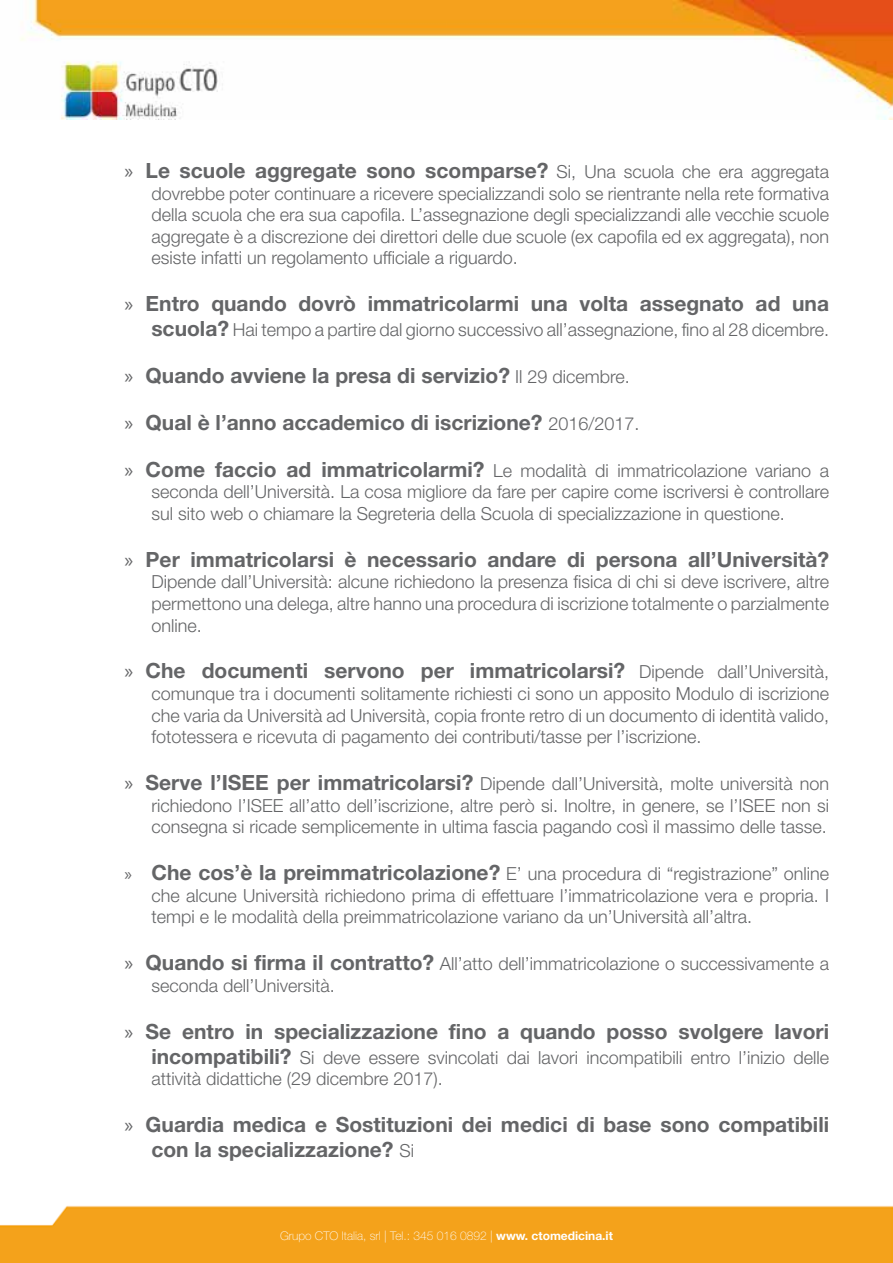
<style>
.page{position:relative;width:893px;height:1263px;background:#fff}
.page>*{position:absolute;margin:0;border:0;box-sizing:border-box;transform-origin:0 0}
.t1{font:700 21px/25.2px "Helvetica Neue";color:#646567}
.t2{font:300 18px/21.6px "Helvetica Neue";color:#646567;text-align:justify}
.t3{font:100 12px "Helvetica Neue";color:#fff}
.s1{font-family:"Myriad Pro";font-weight:400}
.s2{font-weight:300;font-size:18px}
.s3{font-weight:700;font-size:21px}
.s4{font-family:"Myriad Pro";font-weight:400;font-size:21px}
.s5{font-weight:700}
</style>
<div class="page">
<img style="left:0;top:1205px;width:893px;height:58px">
<img style="left:21px;top:0;width:872px;height:120px">
<p class="t1" style="left:124px;top:157px;width:706px"><span class="s1">»</span> Le scuole aggregate sono scomparse? <span class="s2">Si, Una scuola che era aggregata</span></p>
<p class="t2" style="left:151px;top:182px;width:679px">dovrebbe poter continuare a ricevere specializzandi solo se rientrante nella rete formativa della scuola che era sua capofila. L’assegnazione degli specializzandi alle vecchie scuole aggregate è a discrezione dei direttori delle due scuole (ex capofila ed ex aggregata), non esiste infatti un regolamento ufficiale a riguardo.</p>
<p class="t1" style="left:124px;top:291px;width:706px"><span class="s1">»</span> Entro quando dovrò immatricolarmi una volta assegnato ad una</p>
<p class="t2" style="left:151px;top:319px;width:679px"><span class="s3">scuola?</span> Hai tempo a partire dal giorno successivo all’assegnazione, fino al 28 dicembre.</p>
<p class="t1" style="left:124px;top:363px;width:507px"><span class="s1">»</span> Quando avviene la presa di servizio? <span class="s2">Il 29 dicembre.</span></p>
<p class="t1" style="left:124px;top:409px;width:517px"><span class="s1">»</span> Qual è l’anno accademico di iscrizione? <span class="s2">2016/2017.</span></p>
<p class="t2" style="left:151px;top:459px;width:679px;text-indent:-27px"><span class="s4">»</span> <span class="s3">Come faccio ad immatricolarmi?</span> Le modalità di immatricolazione variano a seconda dell’Università. La cosa migliore da fare per capire come iscriversi è controllare sul sito web o chiamare la Segreteria della Scuola di specializzazione in questione.</p>
<p class="t1" style="left:124px;top:546px;width:706px"><span class="s1">»</span> Per immatricolarsi è necessario andare di persona all’Università?</p>
<p class="t2" style="left:151px;top:571px;width:679px">Dipende dall’Università: alcune richiedono la presenza fisica di chi si deve iscrivere, altre permettono una delega, altre hanno una procedura di iscrizione totalmente o parzialmente online.</p>
<p class="t1" style="left:124px;top:658px;width:706px"><span class="s1">»</span> Che documenti servono per immatricolarsi? <span class="s2">Dipende dall’Università,</span></p>
<p class="t2" style="left:151px;top:682px;width:679px">comunque tra i documenti solitamente richiesti ci sono un apposito Modulo di iscrizione che varia da Università ad Università, copia fronte retro di un documento di identità valido, fototessera e ricevuta di pagamento dei contributi/tasse per l’iscrizione.</p>
<p class="t2" style="left:151px;top:772px;width:679px;text-indent:-27px"><span class="s4">»</span> <span class="s3">Serve l’ISEE per immatricolarsi?</span> Dipende dall’Università, molte università non richiedono l’ISEE all’atto dell’iscrizione, altre però si. Inoltre, in genere, se l’ISEE non si consegna si ricade semplicemente in ultima fascia pagando così il massimo delle tasse.</p>
<p class="t2" style="left:151px;top:862px;width:679px;text-indent:-27px"><span class="s1">»</span> <span class="s3">Che cos’è la preimmatricolazione?</span> E’ una procedura di “registrazione” online che alcune Università richiedono prima di effettuare l’immatricolazione vera e propria. I tempi e le modalità della preimmatricolazione variano da un’Università all’altra.</p>
<p class="t2" style="left:151px;top:952px;width:679px;text-indent:-27px"><span class="s4">»</span> <span class="s3">Quando si firma il contratto?</span> All’atto dell’immatricolazione o successivamente a seconda dell’Università.</p>
<p class="t1" style="left:124px;top:1018px;width:706px"><span class="s1">»</span> Se entro in specializzazione fino a quando posso svolgere lavori</p>
<p class="t2" style="left:151px;top:1046px;width:679px"><span class="s3">incompatibili?</span> Si deve essere svincolati dai lavori incompatibili entro l’inizio delle attività didattiche (29 dicembre 2017).</p>
<p class="t1" style="left:151px;top:1111px;width:679px;text-indent:-27px"><span class="s1">»</span> Guardia medica e Sostituzioni dei medici di base sono compatibili con la specializzazione? <span class="s2">Si</span></p>
<p class="t3" style="left:280px;top:1228px;width:334px">Grupo CTO Italia, srl | Tel.: 345 016 0892 | <span class="s5">www. ctomedicina.it</span></p>
</div>
